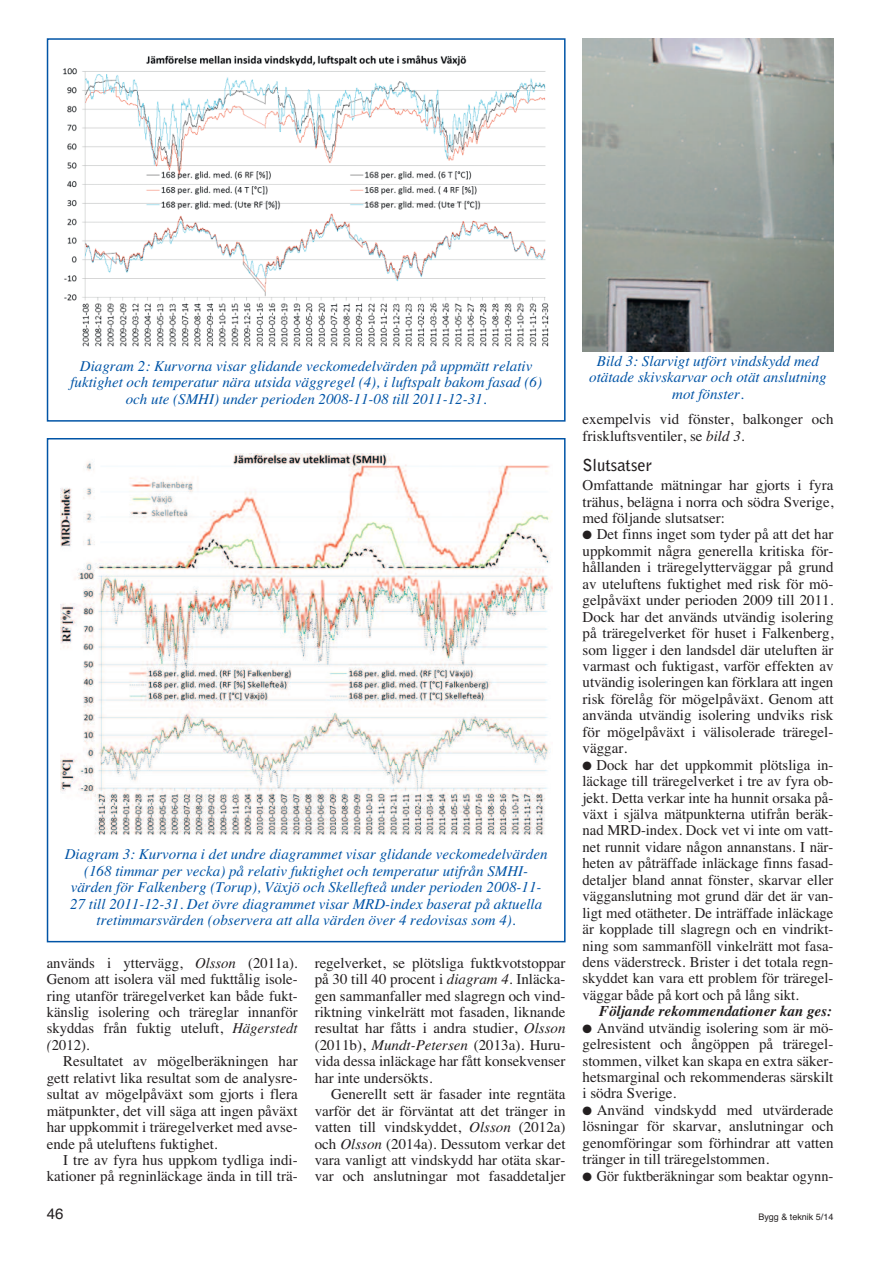
<style>
.page{position:relative;width:893px;height:1263px;background:#fff}
.page>*{position:absolute;margin:0;border:0;box-sizing:border-box;transform-origin:0 0}
.t1{font:700 16.5px "Bell Gothic";color:#231f20}
.t2{font:15px/16.5px "Times";color:#231f20;text-align:justify}
.t3{font:italic 15px/16.5px "Times";color:#0154a6;text-align:center}
.t4{font:15px "Times";color:#231f20;scale:.95 1}
.t5{font:italic 700 15px "Times";color:#231f20}
.t6{font:15px "Helvetica";color:#231f20}
.t7{font:9px "Helvetica";color:#231f20}
.s1{font-style:italic}
</style>
<div class="page">
<img style="left:63px;top:55px;width:486px;height:292px">
<div style="left:47px;top:38px;width:519px;height:384px;border:2px solid #0154a6"></div>
<img style="left:61px;top:454px;width:492px;height:381px">
<div style="left:47px;top:438px;width:519px;height:504px;border:2px solid #0154a6"></div>
<img style="left:583px;top:38px;width:250px;height:313px">
<p class="t3" style="left:70px;top:359px;width:473px">Diagram 2: Kurvorna visar glidande veckomedelvärden på uppmätt relativ fuktighet och temperatur nära utsida väggregel (4), i luftspalt bakom fasad (6) och ute (SMHI) under perioden 2008-11-08 till 2011-12-31.</p>
<p class="t3" style="left:65px;top:847px;width:484px">Diagram 3: Kurvorna i det undre diagrammet visar glidande veckomedelvärden (168 timmar per vecka) på relativ fuktighet och temperatur utifrån SMHI&shy;värden för Falkenberg (Torup), Växjö och Skellefteå under perioden 2008-11- 27 till 2011-12-31. Det övre diagrammet visar MRD-index baserat på aktuella tretimmarsvärden (observera att alla värden över 4 redovisas som 4).</p>
<p class="t2" style="left:47px;top:956px;width:252px">används i yttervägg, <span class="s1">Olsson</span> (2011a).<br>Genom att isolera väl med fukttålig isole&shy;ring utanför träregelverket kan både fukt&shy;känslig isolering och träreglar innanför skyddas från fuktig uteluft, <span class="s1">Hägerstedt (</span>2012).</p>
<p class="t2" style="left:47px;top:1054px;width:252px;text-indent:16px">Resultatet av mögelberäkningen har gett relativt lika resultat som de analysre&shy;sultat av mögelpåväxt som gjorts i flera mätpunkter, det vill säga att ingen påväxt har uppkommit i träregelverket med avse&shy;ende på uteluftens fuktighet.</p>
<p class="t2" style="left:47px;top:1153px;width:252px;text-align:right">I tre av fyra hus uppkom tydliga indi&shy;kationer på regninläckage ända in till trä-</p>
<p class="t2" style="left:315px;top:956px;width:252px">regelverket, se plötsliga fuktkvotstoppar på 30 till 40 procent i <span class="s1">diagram 4</span>. Inläcka&shy;gen sammanfaller med slagregn och vind&shy;riktning vinkelrätt mot fasaden, liknande resultat har fåtts i andra studier, <span class="s1">Olsson </span>(2011b), <span class="s1">Mundt-Petersen</span> (2013a). Huru&shy;vida dessa inläckage har fått konsekvenser har inte undersökts.</p>
<p class="t2" style="left:315px;top:1087px;width:252px;text-indent:16px">Generellt sett är fasader inte regntäta varför det är förväntat att det tränger in vatten till vindskyddet, <span class="s1">Olsson</span> (2012a) och <span class="s1">Olsson</span> (2014a). Dessutom verkar det vara vanligt att vindskydd har otäta skar&shy;var och anslutningar mot fasaddetaljer</p>
<p class="t3" style="left:589px;top:354px;width:239px">Bild 3: Slarvigt utfört vindskydd med otätade skivskarvar och otät anslutning mot fönster.</p>
<p class="t2" style="left:583px;top:412px;width:252px">exempelvis vid fönster, balkonger och friskluftsventiler, se <span class="s1">bild 3</span>.</p>
<p class="t1" style="left:583px;top:458px;width:71px">Slutsatser</p>
<p class="t2" style="left:583px;top:478px;width:252px">Omfattande mätningar har gjorts i fyra trähus, belägna i norra och södra Sverige, med följande slutsatser:</p>
<p class="t2" style="left:583px;top:528px;width:252px">● Det finns inget som tyder på att det har uppkommit några generella kritiska för&shy;hållanden i träregelytterväggar på grund av uteluftens fuktighet med risk för mö&shy;gelpåväxt under perioden 2009 till 2011.<br>Dock har det används utvändig isolering på träregelverket för huset i Falkenberg, som ligger i den landsdel där uteluften är varmast och fuktigast, varför effekten av utvändig isoleringen kan förklara att ingen risk förelåg för mögelpåväxt. Genom att använda utvändig isolering undviks risk för mögelpåväxt i välisolerade träregel&shy;väggar.</p>
<p class="t2" style="left:583px;top:758px;width:252px">● Dock har det uppkommit plötsliga in&shy;läckage till träregelverket i tre av fyra ob&shy;jekt. Detta verkar inte ha hunnit orsaka på&shy;växt i själva mätpunkterna utifrån beräk&shy;nad MRD-index. Dock vet vi inte om vatt&shy;net runnit vidare någon annanstans. I när&shy;heten av påträffade inläckage finns fasad&shy;detaljer bland annat fönster, skarvar eller vägganslutning mot grund där det är van&shy;ligt med otätheter. De inträffade inläckage är kopplade till slagregn och en vindrikt&shy;ning som sammanföll vinkelrätt mot fasa&shy;dens väderstreck. Brister i det totala regn&shy;skyddet kan vara ett problem för träregel&shy;väggar både på kort och på lång sikt.</p>
<p class="t5" style="left:599px;top:1006px;width:234px">Följande rekommendationer kan ges:</p>
<p class="t2" style="left:583px;top:1021px;width:252px">● Använd utvändig isolering som är mö&shy;gelresistent och ångöppen på träregel&shy;stommen, vilket kan skapa en extra säker&shy;hetsmarginal och rekommenderas särskilt i södra Sverige.</p>
<p class="t2" style="left:583px;top:1103px;width:252px">● Använd vindskydd med utvärderade lösningar för skarvar, anslutningar och genomföringar som förhindrar att vatten tränger in till träregelstommen.</p>
<p class="t4" style="left:583px;top:1170px;width:266px">● Gör fuktberäkningar som beaktar ogynn-</p>
<p class="t6" style="left:47px;top:1208px;width:18px">46</p>
<p class="t7" style="left:758px;top:1213px;width:77px">Bygg &amp; teknik 5/14</p>
</div>
